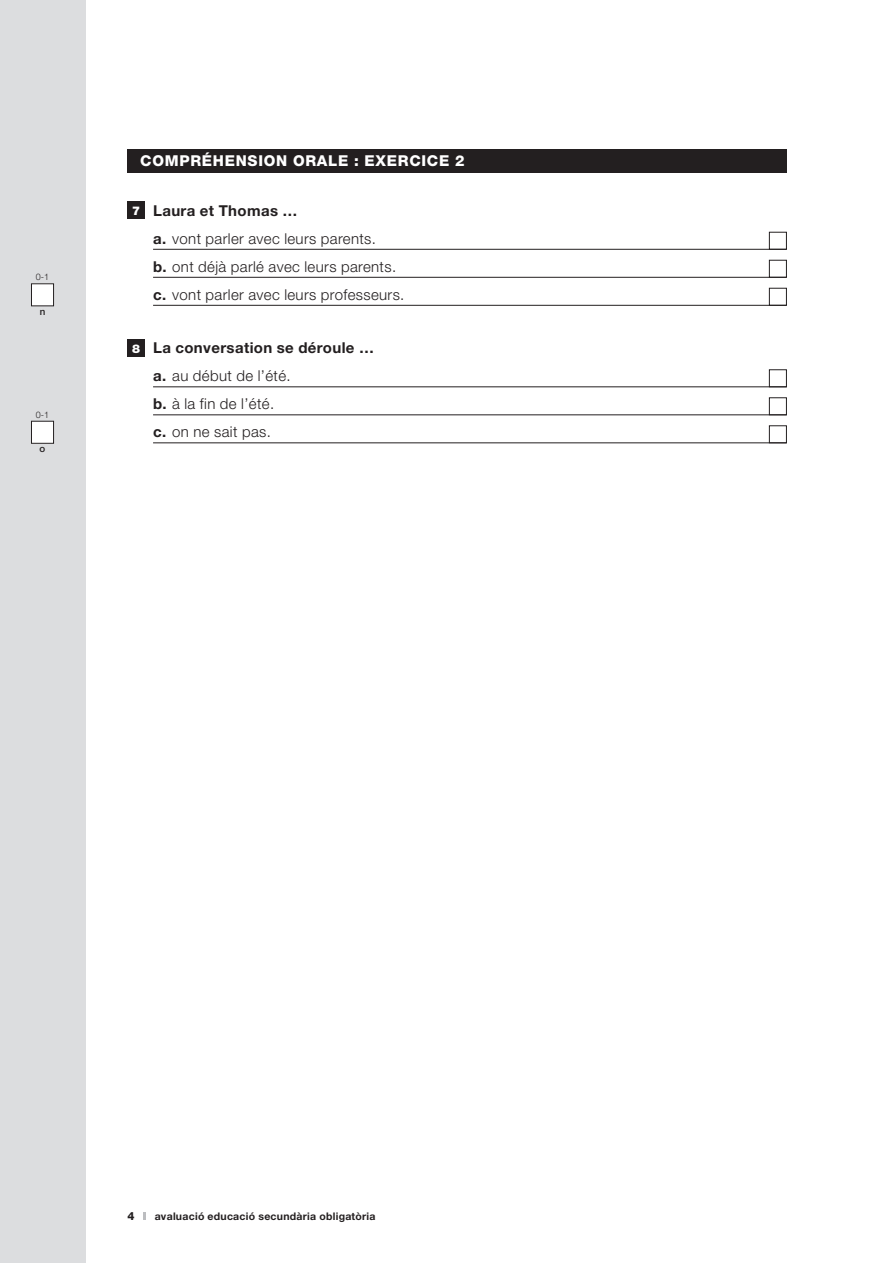
<style>
.page{position:relative;width:893px;height:1263px;background:#fff}
.page>*{position:absolute;margin:0;border:0;box-sizing:border-box;transform-origin:0 0}
.OPCIONS_RESPOSTA_FRA{font:300 15px "Helvetica Neue";letter-spacing:.025em;color:#231f20}
.PREGUNTA_FRANCÈS_ESO{font:700 15px "Helvetica Neue";letter-spacing:.025em;color:#231f20}
.ACTIVITAT_TITOL_FRAN{font:800 15px "Helvetica Neue";letter-spacing:.05em;color:#fff}
.t1{font:900 12px "Helvetica Neue";color:#fff}
.t2{font:800 11.25px "Helvetica Neue";color:#231f20}
.t3{font:700 10.5px "Helvetica Neue";letter-spacing:.025em;color:#231f20}
.t4{font:500 9.75px "Helvetica Neue";color:#231f20}
.t5{font:300 9px "Helvetica Neue";color:#231f20}
.s1{font-weight:700}
</style>
<div class="page">
<svg style="left:144px;top:1212px;width:2px;height:8px"></svg>
<div style="left:0;top:0;width:85px;height:1263px;background:#dcdddf"></div>
<hr style="left:153px;top:249px;width:634px;height:1px;background:#231f20">
<hr style="left:153px;top:277px;width:634px;height:1px;background:#231f20">
<hr style="left:153px;top:305px;width:634px;height:1px;background:#231f20">
<hr style="left:153px;top:387px;width:634px;height:1px;background:#231f20">
<hr style="left:153px;top:415px;width:634px;height:1px;background:#231f20">
<hr style="left:153px;top:443px;width:634px;height:1px;background:#231f20">
<div style="left:128px;top:149px;width:659px;height:23px;background:#231f20"></div>
<div style="left:769px;top:232px;width:18px;height:17px;border:1px solid #231f20"></div>
<div style="left:769px;top:260px;width:18px;height:17px;border:1px solid #231f20"></div>
<div style="left:769px;top:288px;width:18px;height:17px;border:1px solid #231f20"></div>
<div style="left:769px;top:370px;width:18px;height:17px;border:1px solid #231f20"></div>
<div style="left:769px;top:398px;width:18px;height:17px;border:1px solid #231f20"></div>
<div style="left:769px;top:426px;width:18px;height:17px;border:1px solid #231f20"></div>
<div style="left:128px;top:202px;width:17px;height:17px;background:#231f20"></div>
<div style="left:128px;top:339px;width:17px;height:17px;background:#231f20"></div>
<div style="left:31px;top:284px;width:23px;height:22px;background:#fff"></div>
<div style="left:31px;top:284px;width:23px;height:22px;border:1px solid #231f20"></div>
<div style="left:31px;top:421px;width:23px;height:22px;background:#fff"></div>
<div style="left:31px;top:421px;width:23px;height:22px;border:1px solid #231f20"></div>
<p class="t5" style="left:36px;top:272px;width:15px">0-1</p>
<p class="t4" style="left:40px;top:306px;width:7px">n</p>
<p class="t5" style="left:36px;top:409px;width:15px">0-1</p>
<p class="t4" style="left:40px;top:443px;width:7px">o</p>
<p class="ACTIVITAT_TITOL_FRAN" style="left:140px;top:152px;width:326px">COMPRÉHENSION ORALE : EXERCICE 2</p>
<p class="PREGUNTA_FRANCÈS_ESO" style="left:153px;top:201px;width:146px">Laura et Thomas …</p>
<p class="OPCIONS_RESPOSTA_FRA" style="left:153px;top:229px;width:224px"><span class="s1">a.</span> vont parler avec leurs parents.</p>
<p class="OPCIONS_RESPOSTA_FRA" style="left:153px;top:257px;width:245px"><span class="s1">b.</span> ont déjà parlé avec leurs parents.</p>
<p class="OPCIONS_RESPOSTA_FRA" style="left:153px;top:285px;width:253px"><span class="s1">c.</span> vont parler avec leurs professeurs.</p>
<p class="PREGUNTA_FRANCÈS_ESO" style="left:153px;top:338px;width:222px">La conversation se déroule …</p>
<p class="OPCIONS_RESPOSTA_FRA" style="left:153px;top:367px;width:139px"><span class="s1">a.</span> au début de l’été.</p>
<p class="OPCIONS_RESPOSTA_FRA" style="left:153px;top:395px;width:123px"><span class="s1">b.</span> à la fin de l’été.</p>
<p class="OPCIONS_RESPOSTA_FRA" style="left:153px;top:423px;width:119px"><span class="s1">c.</span> on ne sait pas.</p>
<p class="t1" style="left:132px;top:204px;width:10px">7</p>
<p class="t1" style="left:132px;top:341px;width:10px">8</p>
<p class="t2" style="left:128px;top:1209px;width:9px">4</p>
<p class="t3" style="left:155px;top:1210px;width:222px">avaluació educació secundària obligatòria</p>
</div>
